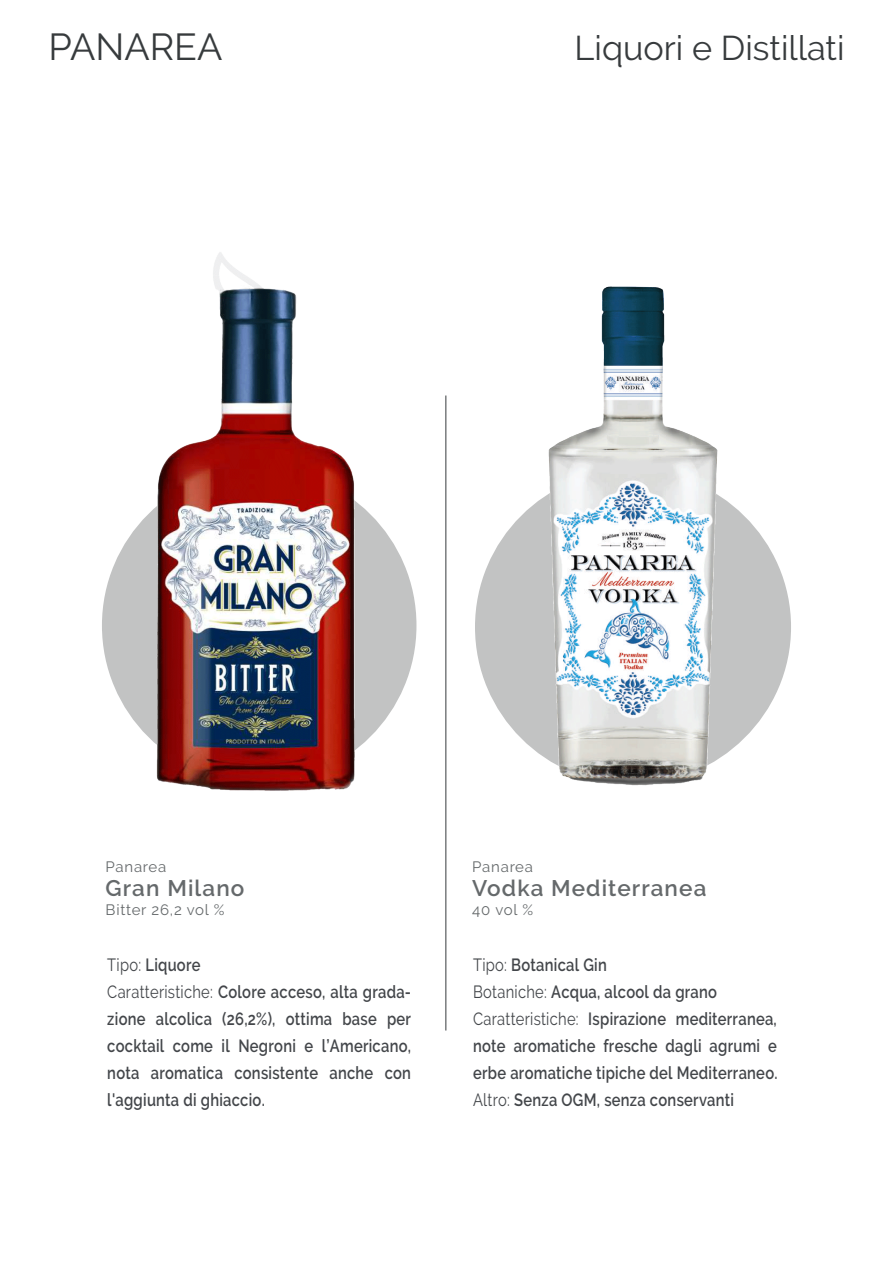
<style>
.page{position:relative;width:893px;height:1263px;background:#fff}
.page>*{position:absolute;margin:0;border:0;box-sizing:border-box;transform-origin:0 0}
.t1{font:37.5px "Raleway";color:#373b3d}
.t2{font:34.2px "Raleway";color:#373b3d}
.t3{font:600 22.5px "Raleway";letter-spacing:.05em;color:#65696b}
.t4{font:600 17.7px/27px "Raleway";letter-spacing:.02em;color:#43464a;scale:.83 1}
.t5{font:15px "Raleway";letter-spacing:.05em;color:#65696b}
.s1{font-weight:400}
</style>
<div class="page">
<hr style="left:446px;top:395px;width:1px;height:635px;background:#373b3d">
<div style="left:102px;top:468px;width:314px;height:315px;background:#c2c3c3;border-radius:50%"></div>
<div style="left:475px;top:470px;width:316px;height:314px;background:#c2c3c3;border-radius:50%"></div>
<img style="left:548px;top:286px;width:170px;height:500px">
<img style="left:157px;top:252px;width:198px;height:539px">
<h1 class="t1" style="left:48px;top:25px;width:175px">PANAREA</h1>
<h2 class="t2" style="left:575px;top:28px;width:271px">Liquori e Distillati</h2>
<p class="t5" style="left:106px;top:858px;width:62px">Panarea</p>
<p class="t3" style="left:106px;top:875px;width:140px">Gran Milano</p>
<p class="t5" style="left:106px;top:901px;width:120px">Bitter 26,2 vol %</p>
<p class="t4" style="left:107px;top:951px;width:368px"><span class="s1">Tipo:</span> Liquore<br><span class="s1">Caratteristiche:</span> Colore acceso, alta grada&shy;zione alcolica (26,2%), ottima base per cocktail come il Negroni e l’Americano, nota aromatica consistente anche con l'aggiunta di ghiaccio.</p>
<p class="t5" style="left:472px;top:858px;width:62px">Panarea</p>
<p class="t3" style="left:472px;top:875px;width:236px">Vodka Mediterranea</p>
<p class="t5" style="left:472px;top:901px;width:62px">40 vol %</p>
<p class="t4" style="left:473px;top:951px;width:368px"><span class="s1">Tipo:</span> Botanical Gin<br><span class="s1">Botaniche:</span> Acqua, alcool da grano <span class="s1">Caratteristiche:</span> Ispirazione mediterranea, note aromatiche fresche dagli agrumi e erbe aromatiche tipiche del Mediterraneo.<br><span class="s1">Altro:</span> Senza OGM, senza conservanti</p>
</div>
